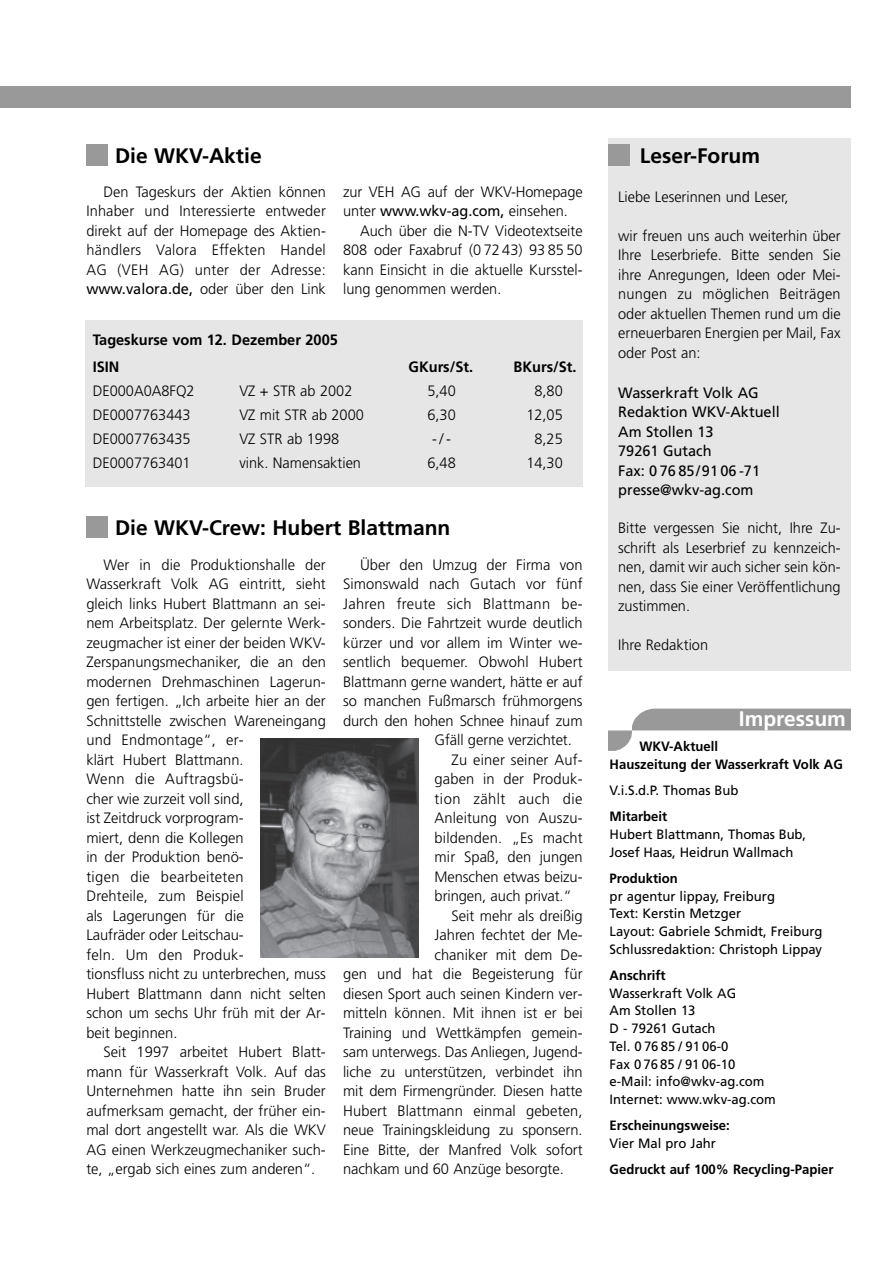
<style>
.page{position:relative;width:893px;height:1263px;background:#fff}
.page>*{position:absolute;margin:0;border:0;box-sizing:border-box;transform-origin:0 0}
.t1{font:700 21px "Frutiger";color:#000}
.t2{font:700 21px "Frutiger";color:#fff}
.t3{font:300 15px/19.5px "Frutiger";color:#000;text-align:justify}
.t4{font:15px/19.5px "Frutiger";color:#000}
.t5{font:700 15px/27px "Frutiger";color:#000}
.t6{font:300 15px "Frutiger";letter-spacing:.02em;color:#000}
.t7{font:300 15px "Frutiger";letter-spacing:.035em;color:#000}
.t8{font:13.5px/17.7px "Frutiger";color:#000}
.t9{font:700 13.5px/17.7px "Frutiger";color:#000}
.s1{font-weight:400}
.s2{font-weight:300}
</style>
<div class="page">
<div style="left:0;top:86px;width:850px;height:21px;background:#999"></div>
<div style="left:86px;top:517px;width:22px;height:21px;background:#999"></div>
<img style="left:260px;top:738px;width:158px;height:220px">
<div style="left:86px;top:144px;width:22px;height:22px;background:#999"></div>
<div style="left:85px;top:321px;width:497px;height:166px;background:#e6e6e6"></div>
<img style="left:608px;top:708px;width:242px;height:43px">
<div style="left:608px;top:139px;width:242px;height:532px;background:#e6e6e6"></div>
<div style="left:608px;top:144px;width:21px;height:22px;background:#999"></div>
<h1 class="t1" style="left:115px;top:147px;width:148px">Die WKV-Aktie</h1>
<p class="t3" style="left:86px;top:183px;width:241px;text-indent:17px">Den Tageskurs der Aktien können Inhaber und Interessierte entweder direkt auf der Homepage des Aktien&shy;händlers Valora Effekten Handel AG (VEH AG) unter der Adresse: <span class="s1">www.valora.de,</span> oder über den Link</p>
<p class="t3" style="left:343px;top:183px;width:241px">zur VEH AG auf der WKV-Homepage</p>
<p class="t4" style="left:343px;top:203px;width:226px"><span class="s2">unter</span> www.wkv-ag.com, <span class="s2">einsehen.</span></p>
<p class="t3" style="left:360px;top:222px;width:224px">Auch über die N-TV Videotextseite</p>
<p class="t3" style="left:343px;top:242px;width:241px">808 oder Faxabruf (0 72 43) 93 85 50</p>
<p class="t3" style="left:343px;top:261px;width:241px">kann Einsicht in die aktuelle Kursstel-</p>
<p class="t3" style="left:343px;top:281px;width:160px">lung genommen werden.</p>
<p class="t5" style="left:93px;top:328px;width:246px">Tageskurse vom 12. Dezember 2005<br>ISIN</p>
<p class="t5" style="left:408px;top:355px;width:66px">GKurs/St.</p>
<p class="t5" style="left:513px;top:355px;width:65px">BKurs/St.</p>
<p class="t3" style="left:93px;top:382px;width:103px">DE000A0A8FQ2</p>
<p class="t3" style="left:239px;top:382px;width:115px">VZ + STR ab 2002</p>
<p class="t3" style="left:427px;top:382px;width:30px">5,40</p>
<p class="t3" style="left:534px;top:382px;width:30px">8,80</p>
<p class="t3" style="left:93px;top:406px;width:99px">DE0007763443</p>
<p class="t3" style="left:239px;top:406px;width:126px">VZ mit STR ab 2000</p>
<p class="t3" style="left:427px;top:406px;width:30px">6,30</p>
<p class="t3" style="left:526px;top:406px;width:38px">12,05</p>
<p class="t3" style="left:93px;top:430px;width:99px">DE0007763435</p>
<p class="t3" style="left:239px;top:430px;width:101px">VZ STR ab 1998</p>
<p class="t3" style="left:432px;top:430px;width:20px">-/-</p>
<p class="t3" style="left:534px;top:430px;width:30px">8,25</p>
<p class="t3" style="left:93px;top:454px;width:99px">DE0007763401</p>
<p class="t3" style="left:239px;top:454px;width:123px">vink. Namensaktien</p>
<p class="t3" style="left:427px;top:454px;width:30px">6,48</p>
<p class="t3" style="left:526px;top:454px;width:38px">14,30</p>
<h1 class="t1" style="left:115px;top:519px;width:337px">Die WKV-Crew: Hubert Blattmann</h1>
<p class="t3" style="left:86px;top:556px;width:241px;text-align:left;text-indent:17px">Wer in die Produktionshalle der<br>Wasserkraft Volk AG eintritt, sieht gleich links Hubert Blattmann an sei&shy;nem Arbeitsplatz. Der gelernte Werk&shy;zeugmacher ist einer der beiden WKV-<br>Zerspanungsmechaniker, die an den modernen Drehmaschinen Lagerun&shy;gen fertigen. „Ich arbeite hier an der<br>Schnittstelle zwischen Wareneingang und Endmontage“, er-<br>klärt Hubert Blattmann.<br>Wenn die Auftragsbü-<br>cher wie zurzeit voll sind,<br>ist Zeitdruck vorprogram-<br>miert, denn die Kollegen<br>in der Produktion benö-<br>tigen die bearbeiteten<br>Drehteile, zum Beispiel<br>als Lagerungen für die<br>Laufräder oder Leitschau-<br>feln. Um den Produk-<br>tionsfluss nicht zu unterbrechen, muss<br>Hubert Blattmann dann nicht selten schon um sechs Uhr früh mit der Ar&shy;beit beginnen.</p>
<p class="t3" style="left:86px;top:1044px;width:241px;text-indent:17px">Seit 1997 arbeitet Hubert Blatt&shy;mann für Wasserkraft Volk. Auf das Unternehmen hatte ihn sein Bruder aufmerksam gemacht, der früher ein&shy;mal dort angestellt war. Als die WKV AG einen Werkzeugmechaniker such&shy;te, „ergab sich eines zum anderen“.</p>
<p class="t3" style="left:360px;top:556px;width:224px">Über den Umzug der Firma von</p>
<p class="t3" style="left:343px;top:576px;width:241px">Simonswald nach Gutach vor fünf</p>
<p class="t6" style="left:343px;top:598px;width:241px">Jahren freute sich Blattmann be-</p>
<p class="t3" style="left:343px;top:615px;width:241px">sonders. Die Fahrtzeit wurde deutlich</p>
<p class="t3" style="left:343px;top:634px;width:241px">kürzer und vor allem im Winter we-</p>
<p class="t3" style="left:343px;top:654px;width:241px">sentlich bequemer. Obwohl Hubert</p>
<p class="t3" style="left:343px;top:673px;width:241px">Blattmann gerne wandert, hätte er auf</p>
<p class="t3" style="left:343px;top:693px;width:241px">so manchen Fußmarsch frühmorgens</p>
<p class="t3" style="left:343px;top:712px;width:241px">durch den hohen Schnee hinauf zum</p>
<p class="t3" style="left:434px;top:732px;width:139px">Gfäll gerne verzichtet.</p>
<p class="t3" style="left:451px;top:751px;width:132px">Zu einer seiner Auf-</p>
<p class="t3" style="left:434px;top:771px;width:149px">gaben in der Produk-</p>
<p class="t7" style="left:434px;top:793px;width:149px">tion zählt auch die</p>
<p class="t3" style="left:434px;top:810px;width:149px">Anleitung von Auszu-</p>
<p class="t3" style="left:434px;top:829px;width:149px">bildenden. „Es macht</p>
<p class="t3" style="left:434px;top:849px;width:149px">mir Spaß, den jungen</p>
<p class="t3" style="left:434px;top:868px;width:149px">Menschen etwas beizu-</p>
<p class="t3" style="left:434px;top:888px;width:139px">bringen, auch privat.“</p>
<p class="t3" style="left:451px;top:907px;width:132px">Seit mehr als dreißig</p>
<p class="t3" style="left:434px;top:927px;width:149px">Jahren fechtet der Me-</p>
<p class="t3" style="left:434px;top:946px;width:149px">chaniker mit dem De-</p>
<p class="t3" style="left:343px;top:966px;width:241px">gen und hat die Begeisterung für</p>
<p class="t3" style="left:343px;top:985px;width:241px">diesen Sport auch seinen Kindern ver-</p>
<p class="t3" style="left:343px;top:1005px;width:241px">mitteln können. Mit ihnen ist er bei</p>
<p class="t3" style="left:343px;top:1024px;width:241px">Training und Wettkämpfen gemein-</p>
<p class="t3" style="left:343px;top:1044px;width:241px">sam unterwegs. Das Anliegen, Jugend-</p>
<p class="t3" style="left:343px;top:1063px;width:241px">liche zu unterstützen, verbindet ihn</p>
<p class="t3" style="left:343px;top:1083px;width:241px">mit dem Firmengründer. Diesen hatte</p>
<p class="t3" style="left:343px;top:1102px;width:241px">Hubert Blattmann einmal gebeten,</p>
<p class="t3" style="left:343px;top:1122px;width:241px">neue Trainingskleidung zu sponsern.</p>
<p class="t3" style="left:343px;top:1141px;width:241px">Eine Bitte, der Manfred Volk sofort</p>
<p class="t3" style="left:343px;top:1161px;width:222px">nachkam und 60 Anzüge besorgte.</p>
<h1 class="t1" style="left:640px;top:147px;width:122px">Leser-Forum</h1>
<p class="t3" style="left:618px;top:188px;width:172px">Liebe Leserinnen und Leser,</p>
<p class="t3" style="left:618px;top:227px;width:224px">wir freuen uns auch weiterhin über Ihre Leserbriefe. Bitte senden Sie ihre Anregungen, Ideen oder Mei&shy;nungen zu möglichen Beiträgen oder aktuellen Themen rund um die erneuerbaren Energien per Mail, Fax oder Post an:</p>
<p class="t4" style="left:618px;top:384px;width:163px">Wasserkraft Volk AG<br>Redaktion WKV-Aktuell<br>Am Stollen 13<br>79261 Gutach<br>Fax: 0 76 85/91 06 -71 presse@wkv-ag.com</p>
<p class="t3" style="left:618px;top:520px;width:224px">Bitte vergessen Sie nicht, Ihre Zu&shy;schrift als Leserbrief zu kennzeich&shy;nen, damit wir auch sicher sein kön&shy;nen, dass Sie einer Veröffentlichung zustimmen.</p>
<p class="t3" style="left:618px;top:637px;width:91px">Ihre Redaktion</p>
<h1 class="t2" style="left:738px;top:710px;width:108px">Impressum</h1>
<p class="t9" style="left:609px;top:739px;width:235px;text-indent:30px">WKV-Aktuell<br>Hauszeitung der Wasserkraft Volk AG</p>
<p class="t8" style="left:609px;top:783px;width:130px">V.i.S.d.P. Thomas Bub</p>
<p class="t9" style="left:609px;top:809px;width:59px">Mitarbeit</p>
<p class="t8" style="left:609px;top:827px;width:198px">Hubert Blattmann, Thomas Bub,<br>Josef Haas, Heidrun Wallmach</p>
<p class="t9" style="left:609px;top:871px;width:70px">Produktion</p>
<p class="t8" style="left:609px;top:888px;width:214px">pr agentur lippay, Freiburg<br>Text: Kerstin Metzger<br>Layout: Gabriele Schmidt, Freiburg<br>Schlussredaktion: Christoph Lippay</p>
<p class="t9" style="left:609px;top:968px;width:57px">Anschrift</p>
<p class="t8" style="left:609px;top:985px;width:168px">Wasserkraft Volk AG<br>Am Stollen 13<br>D - 79261 Gutach<br>Tel. 0 76 85 / 91 06-0<br>Fax 0 76 85 / 91 06-10 e-Mail: info@wkv-ag.com<br>Internet: www.wkv-ag.com</p>
<p class="t9" style="left:609px;top:1118px;width:122px">Erscheinungsweise:</p>
<p class="t8" style="left:609px;top:1135px;width:108px">Vier Mal pro Jahr</p>
<p class="t9" style="left:609px;top:1162px;width:225px">Gedruckt auf 100% Recycling-Papier</p>
</div>
